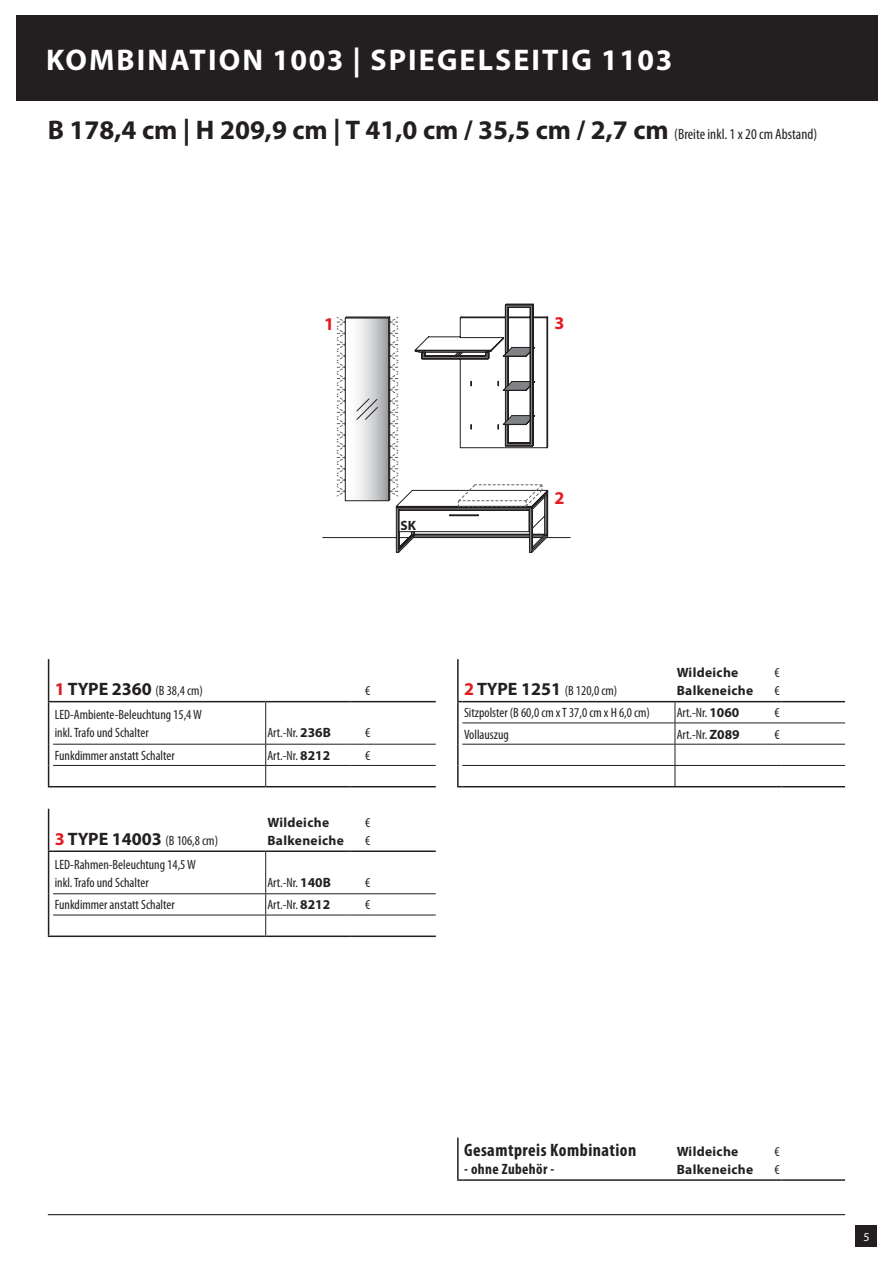
<style>
.page{position:relative;width:893px;height:1263px;background:#fff}
.page>*{position:absolute;margin:0;border:0;box-sizing:border-box;transform-origin:0 0}
.t1{font:700 30px "Myriad Pro";letter-spacing:.07em;color:#fff}
.t2{font:700 27px "Myriad Pro";color:#231f20}
.t3{font:700 condensed 18px "Myriad Pro";letter-spacing:.025em;color:#231f20}
.t4{font:700 18px "Myriad Pro";color:#e21a21}
.t5{font:700 condensed 15px "Myriad Pro";letter-spacing:.025em;color:#231f20}
.t6{font:condensed 13.5px/18px "Myriad Pro";color:#231f20}
.t7{font:700 13.5px/18px "Myriad Pro";letter-spacing:.025em;color:#231f20}
.t8{font:12px "Myriad Pro";color:#fff}
.s1{font-weight:400;font-stretch:condensed;font-size:15px}
.s2{font-weight:700;font-stretch:normal;font-size:18px;color:#e21a21}
.s3{font-weight:700;font-stretch:normal;font-size:18px}
.s4{font-weight:700;font-stretch:normal}
</style>
<div class="page">
<hr style="left:48px;top:1214px;width:797px;height:1px;background:#231f20">
<div style="left:856px;top:1226px;width:21px;height:21px;background:#231f20"></div>
<svg style="left:322px;top:316px;width:249px;height:237px"></svg>
<svg style="left:336px;top:303px;width:212px;height:249px"></svg>
<div style="left:16px;top:16px;width:861px;height:85px;background:#231f20"></div>
<hr style="left:48px;top:659px;width:1px;height:42px;background:#231f20">
<svg style="left:351px;top:765px;width:21px;height:1px"></svg>
<hr style="left:372px;top:765px;width:64px;height:1px;background:#231f20">
<hr style="left:266px;top:744px;width:85px;height:1px;background:#231f20">
<svg style="left:351px;top:744px;width:21px;height:1px"></svg>
<hr style="left:53px;top:701px;width:213px;height:1px;background:#231f20">
<svg style="left:265px;top:745px;width:1px;height:41px"></svg>
<hr style="left:372px;top:744px;width:64px;height:1px;background:#231f20">
<hr style="left:265px;top:702px;width:1px;height:42px;background:#231f20">
<hr style="left:53px;top:765px;width:213px;height:1px;background:#231f20">
<hr style="left:266px;top:765px;width:85px;height:1px;background:#231f20">
<hr style="left:266px;top:701px;width:85px;height:1px;background:#231f20">
<svg style="left:351px;top:701px;width:21px;height:1px"></svg>
<hr style="left:53px;top:744px;width:213px;height:1px;background:#231f20">
<hr style="left:372px;top:701px;width:64px;height:1px;background:#231f20">
<hr style="left:53px;top:786px;width:213px;height:1px;background:#231f20">
<hr style="left:266px;top:786px;width:85px;height:1px;background:#231f20">
<svg style="left:351px;top:786px;width:21px;height:1px"></svg>
<hr style="left:372px;top:786px;width:64px;height:1px;background:#231f20">
<hr style="left:48px;top:702px;width:1px;height:42px;background:#231f20">
<svg style="left:48px;top:744px;width:5px;height:43px"></svg>
<hr style="left:457px;top:659px;width:2px;height:42px;background:#231f20">
<hr style="left:457px;top:702px;width:2px;height:21px;background:#231f20">
<hr style="left:457px;top:723px;width:2px;height:21px;background:#231f20">
<hr style="left:457px;top:744px;width:2px;height:21px;background:#231f20">
<hr style="left:457px;top:765px;width:2px;height:21px;background:#231f20">
<hr style="left:462px;top:701px;width:213px;height:1px;background:#231f20">
<hr style="left:462px;top:723px;width:213px;height:1px;background:#231f20">
<hr style="left:675px;top:723px;width:85px;height:1px;background:#231f20">
<svg style="left:760px;top:723px;width:21px;height:1px"></svg>
<hr style="left:675px;top:744px;width:85px;height:1px;background:#231f20">
<svg style="left:760px;top:744px;width:21px;height:1px"></svg>
<hr style="left:675px;top:765px;width:85px;height:1px;background:#231f20">
<svg style="left:760px;top:765px;width:21px;height:1px"></svg>
<svg style="left:675px;top:702px;width:1px;height:84px"></svg>
<hr style="left:781px;top:723px;width:64px;height:1px;background:#231f20">
<hr style="left:781px;top:744px;width:64px;height:1px;background:#231f20">
<hr style="left:781px;top:765px;width:64px;height:1px;background:#231f20">
<hr style="left:675px;top:701px;width:85px;height:1px;background:#231f20">
<svg style="left:760px;top:701px;width:21px;height:1px"></svg>
<hr style="left:462px;top:744px;width:213px;height:1px;background:#231f20">
<hr style="left:462px;top:765px;width:213px;height:1px;background:#231f20">
<hr style="left:781px;top:701px;width:64px;height:1px;background:#231f20">
<hr style="left:462px;top:786px;width:213px;height:1px;background:#231f20">
<hr style="left:675px;top:786px;width:85px;height:1px;background:#231f20">
<svg style="left:760px;top:786px;width:21px;height:1px"></svg>
<hr style="left:781px;top:786px;width:64px;height:1px;background:#231f20">
<hr style="left:48px;top:809px;width:1px;height:41px;background:#231f20">
<hr style="left:372px;top:893px;width:64px;height:1px;background:#231f20">
<hr style="left:266px;top:893px;width:85px;height:1px;background:#231f20">
<svg style="left:351px;top:893px;width:21px;height:1px"></svg>
<hr style="left:266px;top:915px;width:85px;height:1px;background:#231f20">
<svg style="left:351px;top:915px;width:21px;height:1px"></svg>
<hr style="left:53px;top:850px;width:213px;height:2px;background:#231f20">
<svg style="left:265px;top:894px;width:1px;height:41px"></svg>
<hr style="left:372px;top:915px;width:64px;height:1px;background:#231f20">
<hr style="left:265px;top:852px;width:1px;height:41px;background:#231f20">
<hr style="left:266px;top:850px;width:85px;height:2px;background:#231f20">
<hr style="left:351px;top:850px;width:21px;height:2px;background:#231f20">
<hr style="left:53px;top:893px;width:213px;height:1px;background:#231f20">
<hr style="left:53px;top:915px;width:213px;height:1px;background:#231f20">
<hr style="left:372px;top:850px;width:64px;height:2px;background:#231f20">
<hr style="left:53px;top:935px;width:213px;height:2px;background:#231f20">
<hr style="left:266px;top:935px;width:85px;height:2px;background:#231f20">
<hr style="left:351px;top:935px;width:21px;height:2px;background:#231f20">
<hr style="left:372px;top:935px;width:64px;height:2px;background:#231f20">
<hr style="left:48px;top:852px;width:1px;height:42px;background:#231f20">
<svg style="left:48px;top:894px;width:5px;height:43px"></svg>
<hr style="left:457px;top:1137px;width:2px;height:42px;background:#231f20">
<hr style="left:462px;top:1179px;width:213px;height:2px;background:#231f20">
<hr style="left:675px;top:1179px;width:85px;height:2px;background:#231f20">
<hr style="left:760px;top:1179px;width:21px;height:2px;background:#231f20">
<hr style="left:781px;top:1179px;width:64px;height:2px;background:#231f20">
<h1 class="t1" style="left:46px;top:40px;width:628px">KOMBINATION 1003 | SPIEGELSEITIG 1103</h1>
<h2 class="t2" style="left:48px;top:113px;width:771px">B 178,4 cm | H 209,9 cm | T 41,0 cm / 35,5 cm / 2,7 cm <span class="s1">(Breite inkl. 1 x 20 cm Abstand)</span></h2>
<h3 class="t4" style="left:324px;top:312px;width:11px">1</h3>
<h3 class="t4" style="left:554px;top:311px;width:11px">3</h3>
<p class="t7" style="left:401px;top:516px;width:17px">SK</p>
<h3 class="t4" style="left:554px;top:486px;width:11px">2</h3>
<p class="t6" style="left:55px;top:682px;width:150px"><span class="s2">1</span> <span class="s3">TYPE 2360</span> (B 38,4 cm)</p>
<p class="t6" style="left:365px;top:682px;width:7px">€</p>
<p class="t6" style="left:55px;top:705px;width:149px">LED-Ambiente-Beleuchtung 15,4 W inkl. Trafo und Schalter</p>
<p class="t6" style="left:267px;top:723px;width:65px">Art.-Nr. <span class="s4">236B</span></p>
<p class="t6" style="left:365px;top:723px;width:7px">€</p>
<p class="t6" style="left:55px;top:746px;width:121px">Funkdimmer anstatt Schalter</p>
<p class="t6" style="left:267px;top:746px;width:64px">Art.-Nr. <span class="s4">8212</span></p>
<p class="t6" style="left:365px;top:746px;width:7px">€</p>
<p class="t6" style="left:55px;top:831px;width:165px"><span class="s2">3</span> <span class="s3">TYPE 14003</span> (B 106,8 cm)</p>
<p class="t6" style="left:55px;top:855px;width:143px">LED-Rahmen-Beleuchtung 14,5 W inkl. Trafo und Schalter</p>
<p class="t7" style="left:267px;top:813px;width:78px">Wildeiche<br>Balkeneiche</p>
<p class="t6" style="left:365px;top:813px;width:7px">€ €</p>
<p class="t6" style="left:267px;top:873px;width:65px">Art.-Nr. <span class="s4">140B</span></p>
<p class="t6" style="left:365px;top:873px;width:7px">€</p>
<p class="t6" style="left:55px;top:896px;width:121px">Funkdimmer anstatt Schalter</p>
<p class="t6" style="left:267px;top:896px;width:64px">Art.-Nr. <span class="s4">8212</span></p>
<p class="t6" style="left:365px;top:896px;width:7px">€</p>
<p class="t6" style="left:464px;top:682px;width:155px"><span class="s2">2</span> <span class="s3">TYPE 1251</span> (B 120,0 cm)</p>
<p class="t7" style="left:677px;top:663px;width:78px">Wildeiche<br>Balkeneiche</p>
<p class="t6" style="left:774px;top:664px;width:7px">€ €</p>
<p class="t6" style="left:464px;top:704px;width:187px">Sitzpolster (B 60,0 cm x T 37,0 cm x H 6,0 cm)</p>
<p class="t6" style="left:677px;top:704px;width:64px">Art.-Nr. <span class="s4">1060</span></p>
<p class="t6" style="left:774px;top:704px;width:7px">€</p>
<p class="t6" style="left:464px;top:725px;width:46px">Vollauszug</p>
<p class="t6" style="left:677px;top:725px;width:65px">Art.-Nr. <span class="s4">Z089</span></p>
<p class="t6" style="left:774px;top:725px;width:7px">€</p>
<h3 class="t3" style="left:464px;top:1138px;width:174px">Gesamtpreis Kombination</h3>
<p class="t5" style="left:464px;top:1159px;width:92px">- ohne Zubehör -</p>
<p class="t7" style="left:677px;top:1142px;width:78px">Wildeiche<br>Balkeneiche</p>
<p class="t6" style="left:774px;top:1142px;width:7px">€ €</p>
<p class="t8" style="left:863px;top:1229px;width:8px">5</p>
</div>
